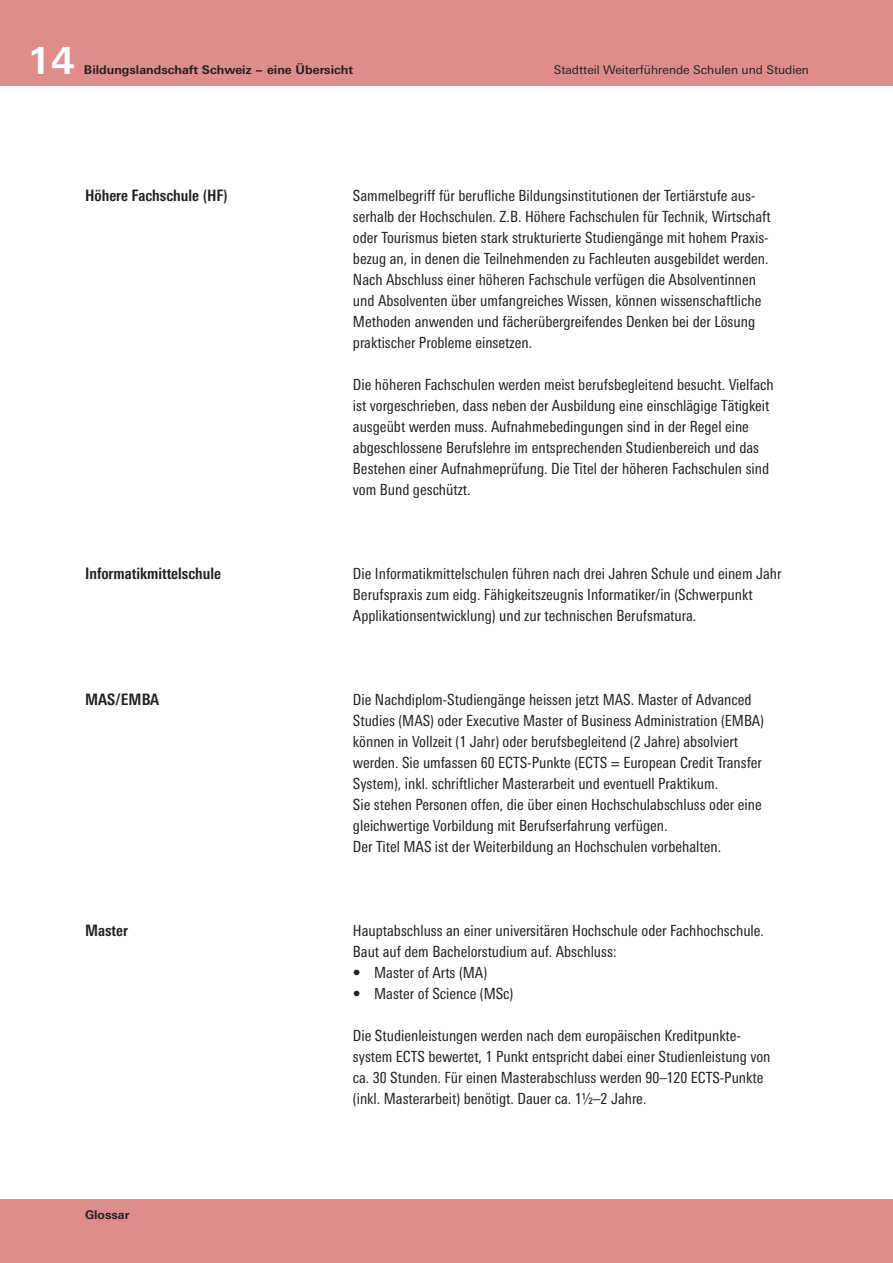
<style>
.page{position:relative;width:893px;height:1263px;background:#fff}
.page>*{position:absolute;margin:0;border:0;box-sizing:border-box;transform-origin:0 0}
.t1{font:700 37.5px "LT Univers Basic";color:#fff}
.t2{font:700 condensed 15.75px "LT Univers";color:#231f20}
.t3{font:condensed 15.3px/21px "LT Univers";color:#231f20}
.t4{font:700 12px "LT Univers Basic";color:#231f20}
.t5{font:12px "LT Univers Basic";color:#231f20}
.s1{font-family:"LT Univers Basic";font-stretch:normal}
</style>
<div class="page">
<div style="left:0;top:0;width:893px;height:85px;background:#df8d8a"></div>
<div style="left:0;top:1199px;width:893px;height:64px;background:#df8d8a"></div>
<h1 class="t1" style="left:27px;top:38px;width:49px">14</h1>
<p class="t4" style="left:84px;top:63px;width:271px">Bildungslandschaft Schweiz − eine Übersicht</p>
<p class="t5" style="left:554px;top:63px;width:257px">Stadtteil Weiterführende Schulen und Studien</p>
<p class="t2" style="left:85px;top:186px;width:144px">Höhere Fachschule (HF)</p>
<p class="t3" style="left:353px;top:185px;width:419px">Sammelbegriff für berufliche Bildungsinstitutionen der Tertiärstufe aus&shy;serhalb der Hochschulen. Z.B. Höhere Fachschulen für Technik, Wirtschaft oder Tourismus bieten stark strukturierte Studiengänge mit hohem Praxis&shy;bezug an, in denen die Teilnehmenden zu Fachleuten ausgebildet werden.<br>Nach Abschluss einer höheren Fachschule verfügen die Absolventinnen und Absolventen über umfangreiches Wissen, können wissenschaftliche Methoden anwenden und fächerübergreifendes Denken bei der Lösung praktischer Probleme einsetzen.</p>
<p class="t3" style="left:353px;top:374px;width:422px">Die höheren Fachschulen werden meist berufsbegleitend besucht. Vielfach ist vorgeschrieben, dass neben der Ausbildung eine einschlägige Tätigkeit ausgeübt werden muss. Aufnahmebedingungen sind in der Regel eine abgeschlossene Berufslehre im entsprechenden Studienbereich und das Bestehen einer Aufnahmeprüfung. Die Titel der höheren Fachschulen sind vom Bund geschützt.</p>
<p class="t2" style="left:85px;top:564px;width:138px">Informatikmittelschule</p>
<p class="t3" style="left:353px;top:563px;width:430px">Die Informatikmittelschulen führen nach drei Jahren Schule und einem Jahr<br>Berufspraxis zum eidg. Fähigkeitszeugnis Informatiker/in (Schwerpunkt<br>Applikationsentwicklung) und zur technischen Berufsmatura.</p>
<p class="t2" style="left:85px;top:690px;width:76px">MAS/EMBA</p>
<p class="t3" style="left:353px;top:689px;width:413px">Die Nachdiplom-Studiengänge heissen jetzt MAS. Master of Advanced Studies (MAS) oder Executive Master of Business Administration (EMBA) können in Vollzeit (1 Jahr) oder berufsbegleitend (2 Jahre) absolviert werden. Sie umfassen 60 ECTS-Punkte (ECTS = European Credit Transfer System), inkl. schriftlicher Masterarbeit und eventuell Praktikum.<br>Sie stehen Personen offen, die über einen Hochschulabschluss oder eine gleichwertige Vorbildung mit Berufserfahrung verfügen.<br>Der Titel MAS ist der Weiterbildung an Hochschulen vorbehalten.</p>
<p class="t2" style="left:85px;top:921px;width:44px">Master</p>
<p class="t3" style="left:353px;top:920px;width:413px">Hauptabschluss an einer universitären Hochschule oder Fachhochschule.<br>Baut auf dem Bachelorstudium auf. Abschluss:</p>
<p class="t3" style="left:353px;top:962px;width:136px"><span class="s1">•</span> Master of Arts (MA)</p>
<p class="t3" style="left:353px;top:983px;width:162px"><span class="s1">•</span> Master of Science (MSc)</p>
<p class="t3" style="left:353px;top:1025px;width:419px">Die Studienleistungen werden nach dem europäischen Kreditpunkte&shy;system ECTS bewertet, 1 Punkt entspricht dabei einer Studienleistung von ca. 30 Stunden. Für einen Masterabschluss werden 90–120 ECTS-Punkte (inkl. Masterarbeit) benötigt. Dauer ca. 1½–2 Jahre.</p>
<p class="t4" style="left:85px;top:1207px;width:46px">Glossar</p>
</div>
